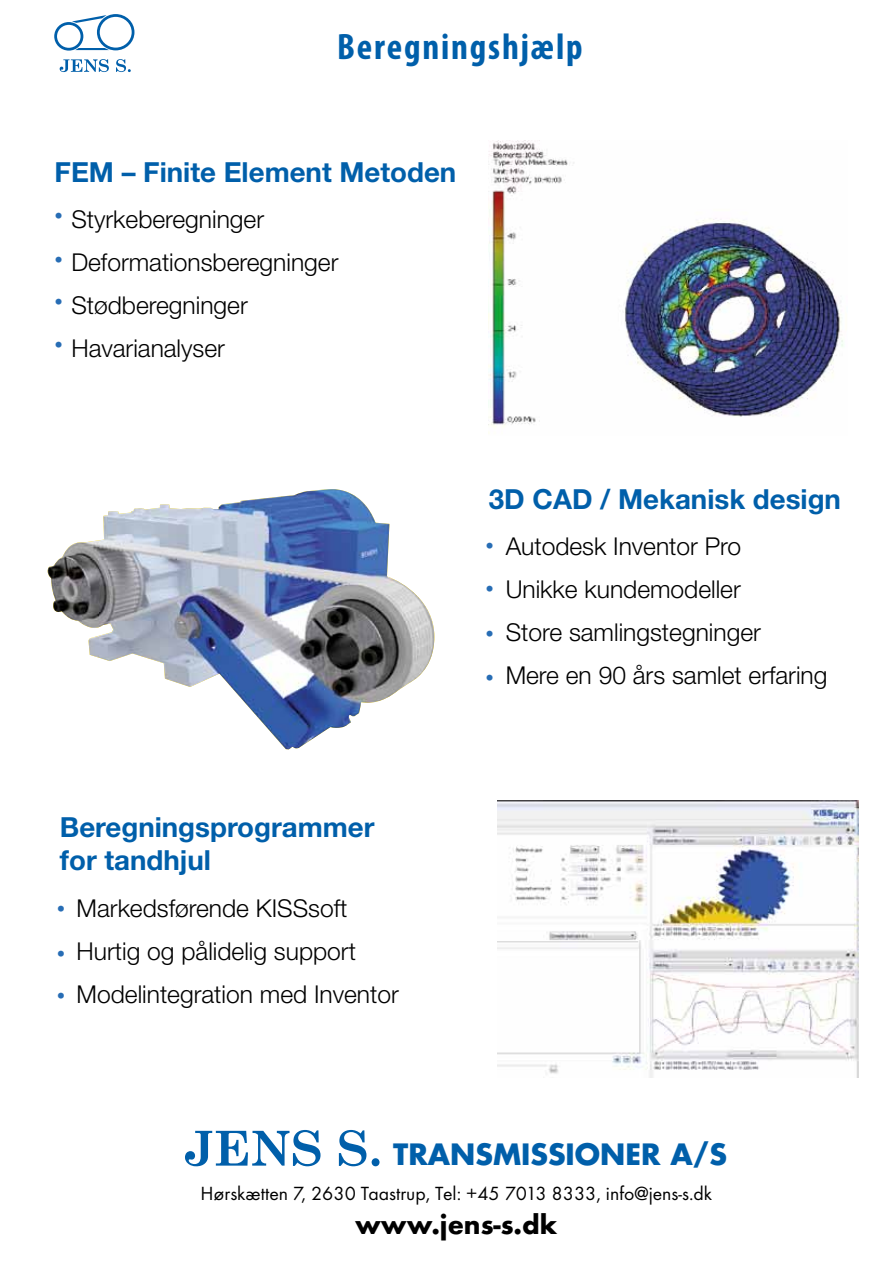
<style>
.page{position:relative;width:893px;height:1263px;background:#fff}
.page>*{position:absolute;margin:0;border:0;box-sizing:border-box;transform-origin:0 0}
.t1{font:700 condensed 36.9px "Myriad Pro";letter-spacing:.05em;color:#005faa}
.t2{font:700 28.65px "Futura";color:#005faa}
.t3{font:700 28.5px "Futura T";color:#000}
.t4{font:700 27.75px/33.2px "Helvetica Neue";color:#005faa}
.t5{font:300 24.6px/43px "Helvetica Neue";color:#000}
.t6{font:23.85px/43.2px "Arial";color:#276db5;text-align:justify}
.t7{font:19.8px "Futura T";color:#000}
</style>
<div class="page">
<img style="left:488px;top:140px;width:355px;height:294px">
<img style="left:497px;top:801px;width:361px;height:276px">
<svg style="left:54px;top:14px;width:80px;height:37px"></svg>
<svg style="left:60px;top:59px;width:49px;height:13px"></svg>
<svg style="left:116px;top:59px;width:15px;height:13px"></svg>
<svg style="left:185px;top:1130px;width:136px;height:36px"></svg>
<svg style="left:339px;top:1130px;width:27px;height:36px"></svg>
<svg style="left:372px;top:1158px;width:8px;height:8px"></svg>
<img style="left:48px;top:489px;width:386px;height:260px">
<h1 class="t1" style="left:337px;top:24px;width:247px">Beregningshjælp</h1>
<p class="t4" style="left:55px;top:155px;width:403px">FEM – Finite Element Metoden</p>
<p class="t5" style="left:71px;top:197px;width:269px">Styrkeberegninger<br>Deformationsberegninger<br>Stødberegninger<br>Havarianalyser</p>
<p class="t6" style="left:55px;top:194px;width:10px">• • • •</p>
<p class="t4" style="left:489px;top:482px;width:354px">3D CAD / Mekanisk design</p>
<p class="t5" style="left:506px;top:524px;width:323px">Autodesk Inventor Pro<br>Unikke kundemodeller<br>Store samlingstegninger<br>Mere en 90 års samlet erfaring</p>
<p class="t6" style="left:486px;top:524px;width:10px;line-height:42.8px">• •</p>
<p class="t6" style="left:486px;top:612px;width:10px;line-height:43.8px">• •</p>
<p class="t4" style="left:60px;top:810px;width:316px">Beregningsprogrammer for tandhjul</p>
<p class="t5" style="left:77px;top:886px;width:324px">Markedsførende KISSsoft<br>Hurtig og pålidelig support<br>Modelintegration med Inventor</p>
<p class="t6" style="left:57px;top:887px;width:10px">• • •</p>
<p class="t2" style="left:393px;top:1135px;width:335px">TRANSMISSIONER A/S</p>
<p class="t7" style="left:200px;top:1182px;width:513px">Hørskætten 7, 2630 Taastrup, Tel: +45 7013 8333, info@jens-s.dk</p>
<p class="t3" style="left:355px;top:1208px;width:204px">www.jens-s.dk</p>
</div>
